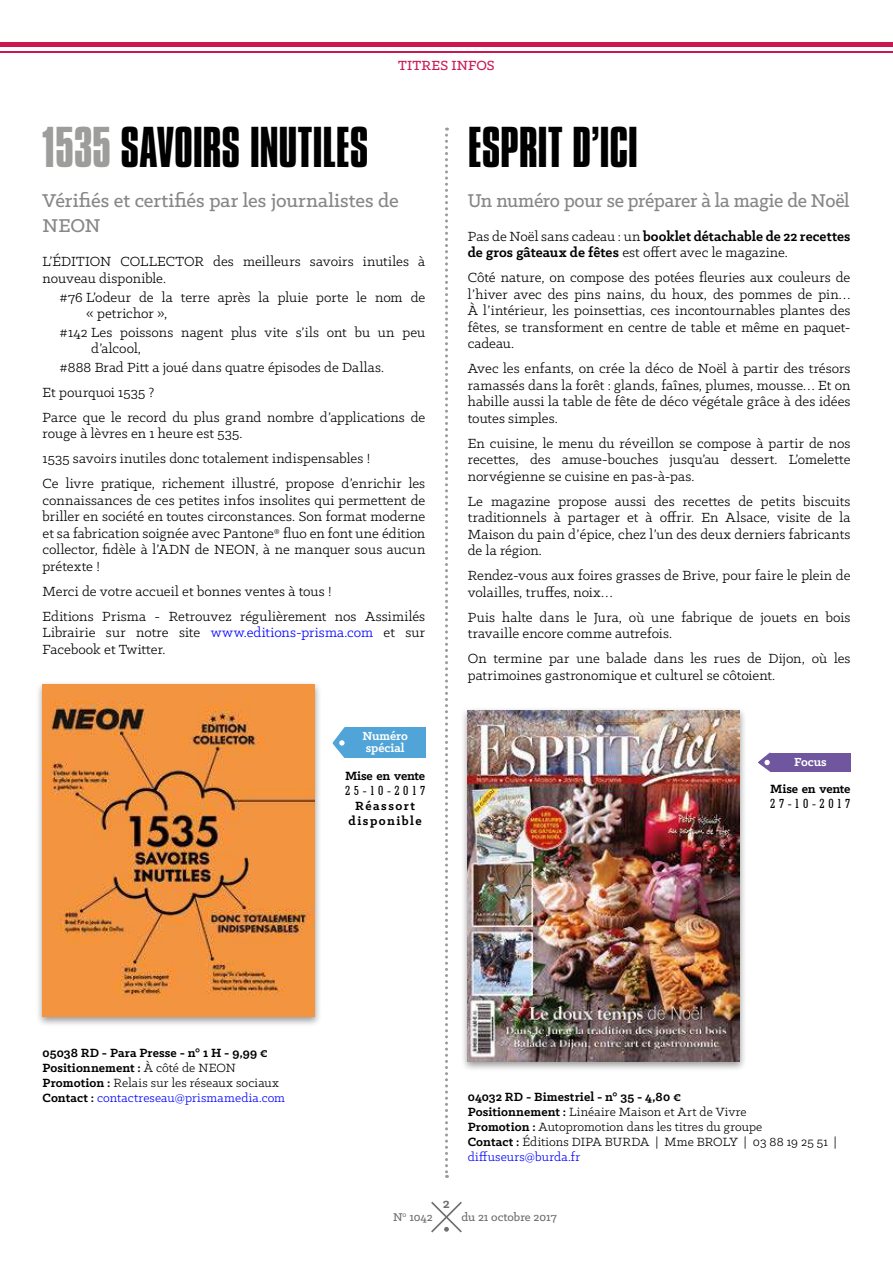
<style>
.page{position:relative;width:893px;height:1263px;background:#fff}
.page>*{position:absolute;margin:0;border:0;box-sizing:border-box;transform-origin:0 0}
.t1{font:49.5px "Compacta BT";letter-spacing:-.005em;color:#000}
.t2{font:500 21px/25.2px "Klinic Slab";letter-spacing:-.005em;color:#878787}
.t3{font:500 21px "Klinic Slab";letter-spacing:-.005em;color:#878787;scale:.96 1}
.t4{font:15px/16.5px "Klinic Slab";letter-spacing:.005em;color:#000}
.t5{font:700 15px/16.5px "Klinic Slab";letter-spacing:.005em;color:#000}
.t6{font:500 15px "Klinic Slab";letter-spacing:.015em;color:#cc1852}
.t7{font:700 15px "Klinic Slab";color:#706f6f}
.t8{font:13.5px/15px "Klinic Slab";letter-spacing:.005em;color:#000}
.t9{font:700 13.5px/15px "Klinic Slab";letter-spacing:.01em;color:#000}
.t10{font:700 13.5px "Klinic Slab";letter-spacing:-.015em;color:#000}
.t11{font:500 condensed 13.5px "Geometric Slab 703 BT";letter-spacing:.24em;color:#000}
.t12{font:700 13.5px/15px "Klinic Slab";letter-spacing:.11em;color:#000;text-align:center}
.t13{font:700 13.2px/12.8px "Klinic Slab";color:#fff}
.t14{font:500 12.75px "Klinic Slab";color:#706f6f}
.s1{color:#9d9d9c}
.s2{color:#00f}
.s3{font-weight:400}
.s4{font-weight:400;color:#00f}
.s5{font-weight:700}
</style>
<div class="page">
<svg style="left:431px;top:1202px;width:31px;height:30px"></svg>
<hr style="left:0;top:43px;width:893px;height:4px;background:#cc1852">
<hr style="left:0;top:51px;width:893px;height:1px;background:#cc1852">
<svg style="left:445px;top:128px;width:3px;height:1050px"></svg>
<div style="left:461px;top:706px;width:286px;height:365px;background:#000;opacity:.4"></div>
<img style="left:468px;top:710px;width:272px;height:351px">
<div style="left:770px;top:753px;width:80px;height:18px;background:#70559f"></div>
<svg style="left:758px;top:753px;width:12px;height:18px"></svg>
<div style="left:36px;top:681px;width:286px;height:346px;background:#000;opacity:.4"></div>
<img style="left:43px;top:685px;width:272px;height:332px">
<div style="left:345px;top:727px;width:80px;height:31px;background:#50a4d7"></div>
<svg style="left:333px;top:727px;width:12px;height:31px"></svg>
<p class="t6" style="left:398px;top:56px;width:98px">TITRES INFOS</p>
<h1 class="t1" style="left:43px;top:119px;width:328px"><span class="s1">1535</span> SAVOIRS INUTILES</h1>
<h2 class="t2" style="left:43px;top:187px;width:358px">Vérifiés et certifiés par les journalistes de<br>NEON</h2>
<p class="t4" style="left:43px;top:253px;width:384px">L’ÉDITION COLLECTOR des meilleurs savoirs inutiles à nouveau disponible.</p>
<p class="t4" style="left:86px;top:288px;width:341px;text-indent:-27px">#76 L’odeur de la terre après la pluie porte le nom de « petrichor »,</p>
<p class="t4" style="left:91px;top:323px;width:336px;text-indent:-31px">#142 Les poissons nagent plus vite s’ils ont bu un peu d’alcool,</p>
<p class="t4" style="left:43px;top:354px;width:384px;line-height:25px;text-indent:17px">#888 Brad Pitt a joué dans quatre épisodes de Dallas.<br>Et pourquoi 1535 ?<br>Parce que le record du plus grand nombre d’applications de</p>
<p class="t4" style="left:43px;top:421px;width:384px;line-height:25px">rouge à lèvres en 1 heure est 535.<br>1535 savoirs inutiles donc totalement indispensables !<br>Ce livre pratique, richement illustré, propose d’enrichir les</p>
<p class="t4" style="left:43px;top:491px;width:384px;text-align:justify">connaissances de ces petites infos insolites qui permettent de briller en société en toutes circonstances. Son format moderne et sa fabrication soignée avec Pantone® fluo en font une édition collector, fidèle à l’ADN de NEON, à ne manquer sous aucun prétexte !</p>
<p class="t4" style="left:43px;top:578px;width:384px;line-height:25px">Merci de votre accueil et bonnes ventes à tous !<br>Editions Prisma - Retrouvez régulièrement nos Assimilés</p>
<p class="t4" style="left:43px;top:624px;width:384px">Librairie sur notre site <span class="s2">www.editions-prisma.com</span> et sur<br>Facebook et Twitter.</p>
<p class="t13" style="left:362px;top:729px;width:47px">Numéro spécial</p>
<p class="t10" style="left:345px;top:767px;width:82px">Mise en vente</p>
<p class="t11" style="left:345px;top:782px;width:82px">25-10-2017</p>
<p class="t12" style="left:349px;top:798px;width:75px">Réassort disponible</p>
<h1 class="t1" style="left:468px;top:119px;width:172px">ESPRIT D’ICI</h1>
<h2 class="t3" style="left:468px;top:187px;width:399px">Un numéro pour se préparer à la magie de Noël</h2>
<p class="t5" style="left:468px;top:228px;width:384px"><span class="s3">Pas de Noël sans cadeau : un</span> booklet détachable de 22 recettes de gros gâteaux de fêtes <span class="s3">est offert avec le magazine.</span></p>
<p class="t4" style="left:468px;top:269px;width:384px;text-align:justify">Côté nature, on compose des potées fleuries aux couleurs de l’hiver avec des pins nains, du houx, des pommes de pin… À l’intérieur, les poinsettias, ces incontournables plantes des fêtes, se transforment en centre de table et même en paquet&shy;cadeau.</p>
<p class="t4" style="left:468px;top:360px;width:384px;text-align:justify">Avec les enfants, on crée la déco de Noël à partir des trésors ramassés dans la forêt : glands, faînes, plumes, mousse… Et on habille aussi la table de fête de déco végétale grâce à des idées toutes simples.</p>
<p class="t4" style="left:468px;top:435px;width:384px;text-align:justify">En cuisine, le menu du réveillon se compose à partir de nos recettes, des amuse-bouches jusqu’au dessert. L’omelette norvégienne se cuisine en pas-à-pas.</p>
<p class="t4" style="left:468px;top:493px;width:384px;text-align:justify">Le magazine propose aussi des recettes de petits biscuits traditionnels à partager et à offrir. En Alsace, visite de la Maison du pain d’épice, chez l’un des deux derniers fabricants de la région.</p>
<p class="t4" style="left:468px;top:567px;width:384px">Rendez-vous aux foires grasses de Brive, pour faire le plein de volailles, truffes, noix…</p>
<p class="t4" style="left:468px;top:609px;width:384px">Puis halte dans le Jura, où une fabrique de jouets en bois travaille encore comme autrefois.</p>
<p class="t4" style="left:468px;top:650px;width:384px">On termine par une balade dans les rues de Dijon, où les patrimoines gastronomique et culturel se côtoient.</p>
<p class="t13" style="left:794px;top:755px;width:34px">Focus</p>
<p class="t10" style="left:770px;top:780px;width:82px">Mise en vente</p>
<p class="t11" style="left:770px;top:795px;width:82px">27-10-2017</p>
<p class="t9" style="left:43px;top:1045px;width:244px">05038 RD - Para Presse - n° 1 H - 9,99 € Positionnement : <span class="s3">À côté de NEON </span>Promotion : <span class="s3">Relais sur les réseaux sociaux </span>Contact : <span class="s4">contactreseau@prismamedia.com</span></p>
<p class="t7" style="left:443px;top:1194px;width:9px">2</p>
<p class="t8" style="left:468px;top:1089px;width:371px"><span class="s5">04032 RD - Bimestriel - n° 35 - 4,80 €<br>Positionnement :</span> Linéaire Maison et Art de Vivre<br><span class="s5">Promotion :</span> Autopromotion dans les titres du groupe<br><span class="s5">Contact :</span> Éditions DIPA BURDA | Mme BROLY | 03 88 19 25 51 | <span class="s2">diffuseurs@burda.fr</span></p>
<p class="t14" style="left:393px;top:1209px;width:41px">N<sup>0</sup> 1042</p>
<p class="t14" style="left:461px;top:1209px;width:97px">du 21 octobre 2017</p>
</div>
